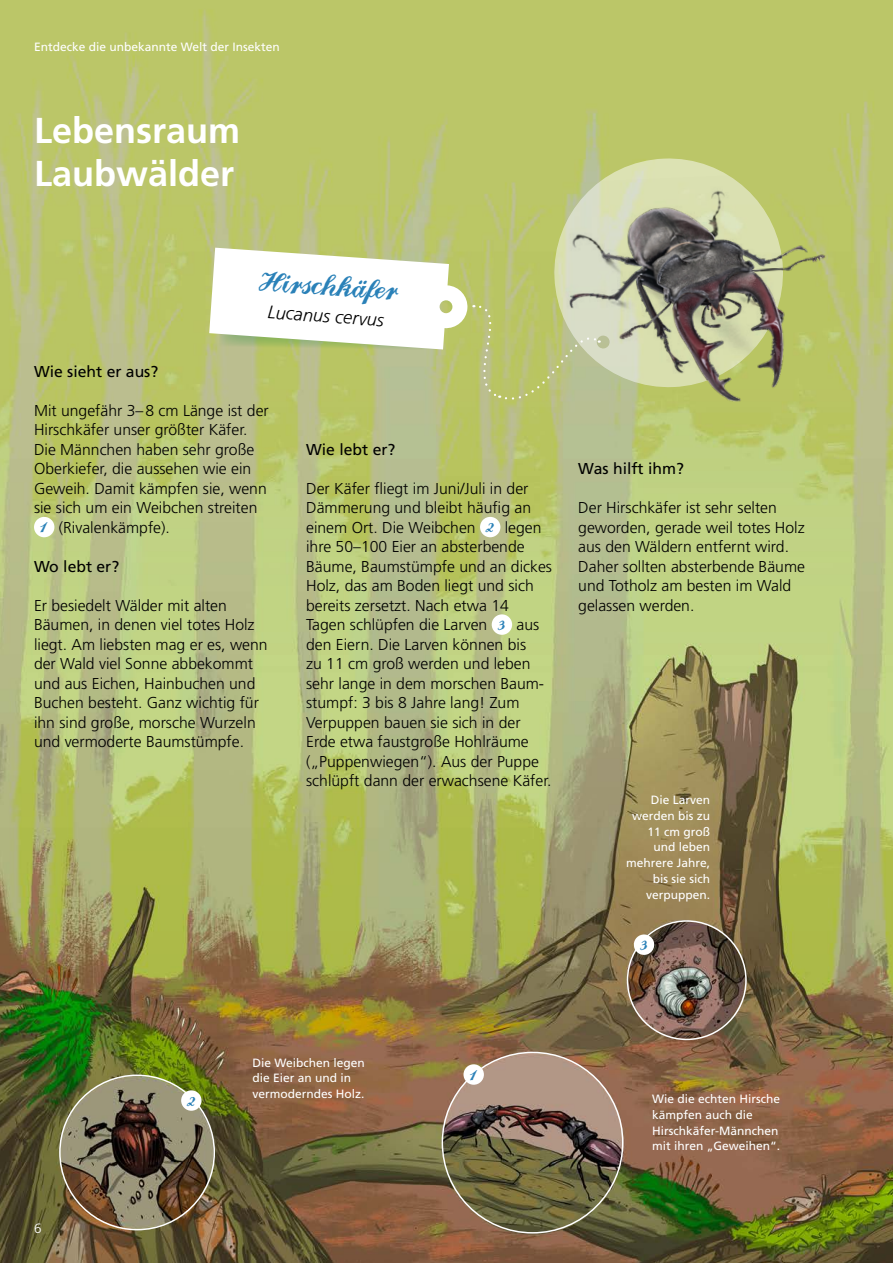
<style>
.page{position:relative;width:893px;height:1263px;background:#fff}
.page>*{position:absolute;margin:0;border:0;box-sizing:border-box;transform-origin:0 0}
.t1{font:700 36px/43.2px "Frutiger LT Std";color:#fff}
.t2{font:30.3px "Landliebe";color:#2a81b8}
.t3{font:italic 300 18.15px "Frutiger LT Std";color:#000}
.t4{font:16.2px "Landliebe";color:#2a81b8}
.t5{font:300 15.75px/19.5px "Frutiger LT Std";color:#000}
.t6{font:15.75px "Frutiger LT Std";color:#000}
.t7{font:300 13.5px "Frutiger LT Std";color:#fff}
.t8{font:12px/15.8px "Frutiger LT Std";color:#fff}
.s1{font-family:"Landliebe";font-weight:400;font-size:16.2px;color:#2a81b8}
</style>
<div class="page">
<img style="left:0;top:0;width:893px;height:1263px">
<svg style="left:209px;top:248px;width:353px;height:156px"></svg>
<svg style="left:552px;top:156px;width:234px;height:234px;background:#c4cd80"></svg>
<img style="left:553px;top:175px;width:233px;height:215px">
<img style="left:562px;top:177px;width:306px;height:240px">
<div style="left:34px;top:517px;width:20px;height:20px;background:#fff;border-radius:50%"></div>
<div style="left:480px;top:517px;width:20px;height:20px;background:#fff;border-radius:50%"></div>
<div style="left:492px;top:614px;width:20px;height:21px;background:#fff;border-radius:50%"></div>
<div style="left:627px;top:920px;width:120px;height:120px;border:2px solid #fff;border-radius:50%"></div>
<div style="left:634px;top:934px;width:20px;height:21px;background:#fff;border-radius:50%"></div>
<div style="left:463px;top:1064px;width:21px;height:21px;background:#fff;border-radius:50%"></div>
<div style="left:181px;top:1090px;width:21px;height:21px;background:#fff;border-radius:50%"></div>
<p class="t8" style="left:34px;top:39px;width:247px">Entdecke die unbekannte Welt der Insekten</p>
<h1 class="t1" style="left:34px;top:109px;width:208px">Lebensraum<br>Laubwälder</h1>
<h2 class="t2" style="left:260px;top:268px;width:140px;rotate:4deg">Hirschkäfer</h2>
<p class="t3" style="left:269px;top:302px;width:118px;rotate:4deg">Lucanus cervus</p>
<p class="t6" style="left:34px;top:362px;width:126px">Wie sieht er aus?</p>
<p class="t5" style="left:34px;top:401px;width:236px">Mit ungefähr 3–8 cm Länge ist der</p>
<p class="t5" style="left:34px;top:420px;width:215px">Hirschkäfer unser größter Käfer.</p>
<p class="t5" style="left:34px;top:440px;width:222px">Die Männchen haben sehr große</p>
<p class="t5" style="left:34px;top:459px;width:219px">Oberkiefer, die aussehen wie ein</p>
<p class="t5" style="left:34px;top:479px;width:234px">Geweih. Damit kämpfen sie, wenn</p>
<p class="t5" style="left:34px;top:498px;width:225px">sie sich um ein Weibchen streiten</p>
<p class="t5" style="left:40px;top:518px;width:132px"><span class="s1">1</span> (Rivalenkämpfe).</p>
<p class="t6" style="left:34px;top:557px;width:87px">Wo lebt er?</p>
<p class="t5" style="left:34px;top:596px;width:235px">Er besiedelt Wälder mit alten<br>Bäumen, in denen viel totes Holz liegt. Am liebsten mag er es, wenn der Wald viel Sonne abbekommt und aus Eichen, Hainbuchen und<br>Buchen besteht. Ganz wichtig für ihn sind große, morsche Wurzeln und vermoderte Baumstümpfe.</p>
<p class="t6" style="left:306px;top:440px;width:91px">Wie lebt er?</p>
<p class="t5" style="left:306px;top:479px;width:247px">Der Käfer fliegt im Juni/Juli in der<br>Dämmerung und bleibt häufig an einem Ort. Die Weibchen <span class="s1">2</span> legen ihre 50–100 Eier an absterbende<br>Bäume, Baumstümpfe und an dickes<br>Holz, das am Boden liegt und sich bereits zersetzt. Nach etwa 14<br>Tagen schlüpfen die Larven <span class="s1">3</span> aus den Eiern. Die Larven können bis<br>zu 11 cm groß werden und leben sehr lange in dem morschen Baum&shy;stumpf: 3 bis 8 Jahre lang! Zum<br>Verpuppen bauen sie sich in der<br>Erde etwa faustgroße Hohlräume („Puppenwiegen“). Aus der Puppe schlüpft dann der erwachsene Käfer.</p>
<p class="t6" style="left:578px;top:459px;width:107px">Was hilft ihm?</p>
<p class="t5" style="left:578px;top:498px;width:228px">Der Hirschkäfer ist sehr selten geworden, gerade weil totes Holz aus den Wäldern entfernt wird.<br>Daher sollten absterbende Bäume und Totholz am besten im Wald gelassen werden.</p>
<p class="t8" style="left:626px;top:792px;width:86px;text-align:right">Die Larven werden bis zu<br>11 cm groß und leben mehrere Jahre, bis sie sich verpuppen.</p>
<p class="t4" style="left:639px;top:938px;width:10px">3</p>
<p class="t7" style="left:34px;top:1221px;width:9px">6</p>
<p class="t4" style="left:187px;top:1094px;width:10px">2</p>
<p class="t8" style="left:252px;top:1054px;width:114px">Die Weibchen legen die Eier an und in vermoderndes Holz.</p>
<p class="t4" style="left:469px;top:1068px;width:10px">1</p>
<p class="t8" style="left:652px;top:1091px;width:130px">Wie die echten Hirsche kämpfen auch die<br>Hirschkäfer-Männchen mit ihren „Geweihen“.</p>
</div>
